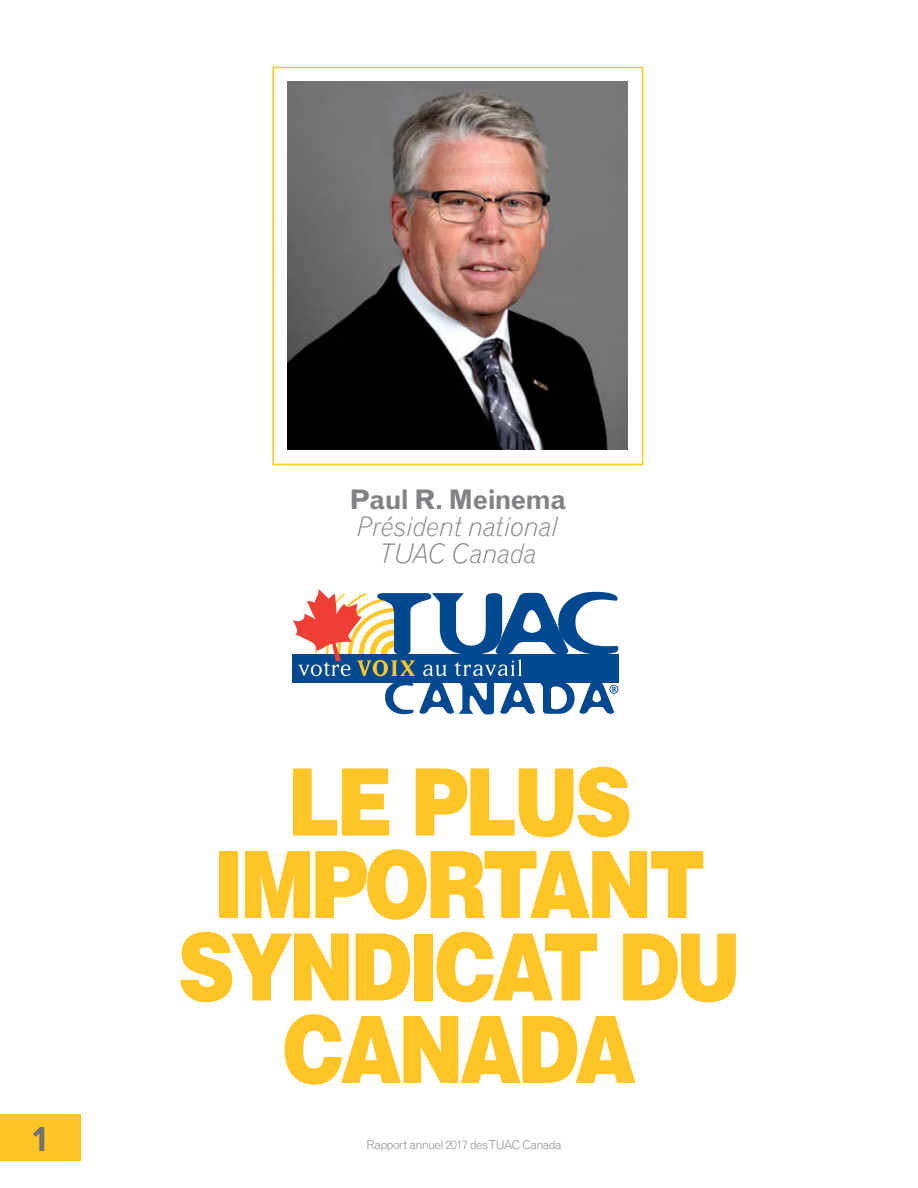
<style>
.page{position:relative;width:918px;height:1188px;background:#fff}
.page>*{position:absolute;margin:0;border:0;box-sizing:border-box;transform-origin:0 0}
.t1{font:900 93px/82.5px "Helvetica LT Std";letter-spacing:-.05em;color:#ffc425;text-align:center;scale:.85 1}
.t2{font:700 36px "Proxima Nova Cond";color:#6f7073}
.t3{font:italic 300 27px/27px "Grotesque MT Std";letter-spacing:-.03em;color:#808285;text-align:center}
.t4{font:700 27px "Grotesque MT Std";letter-spacing:-.05em;color:#808285}
.t5{font:300 12px "Grotesque MT Std";letter-spacing:-.04em;color:#6f7073}
</style>
<div class="page">
<div style="left:0;top:1115px;width:81px;height:46px;background:#ffc423"></div>
<svg style="left:293px;top:589px;width:325px;height:125px"></svg>
<img style="left:288px;top:81px;width:340px;height:368px">
<div style="left:272px;top:67px;width:371px;height:398px;border:2px solid #ffc423"></div>
<p class="t2" style="left:33px;top:1119px;width:15px">1</p>
<p class="t4" style="left:349px;top:483px;width:219px">Paul R. Meinema</p>
<p class="t3" style="left:357px;top:513px;width:203px">Président national<br>TUAC Canada</p>
<p class="t1" style="left:178px;top:759px;width:665px">LE PLUS<br>IMPORTANT<br>SYNDICAT DU<br>CANADA</p>
<p class="t5" style="left:367px;top:1138px;width:197px">Rapport annuel 2017 des TUAC Canada</p>
</div>
